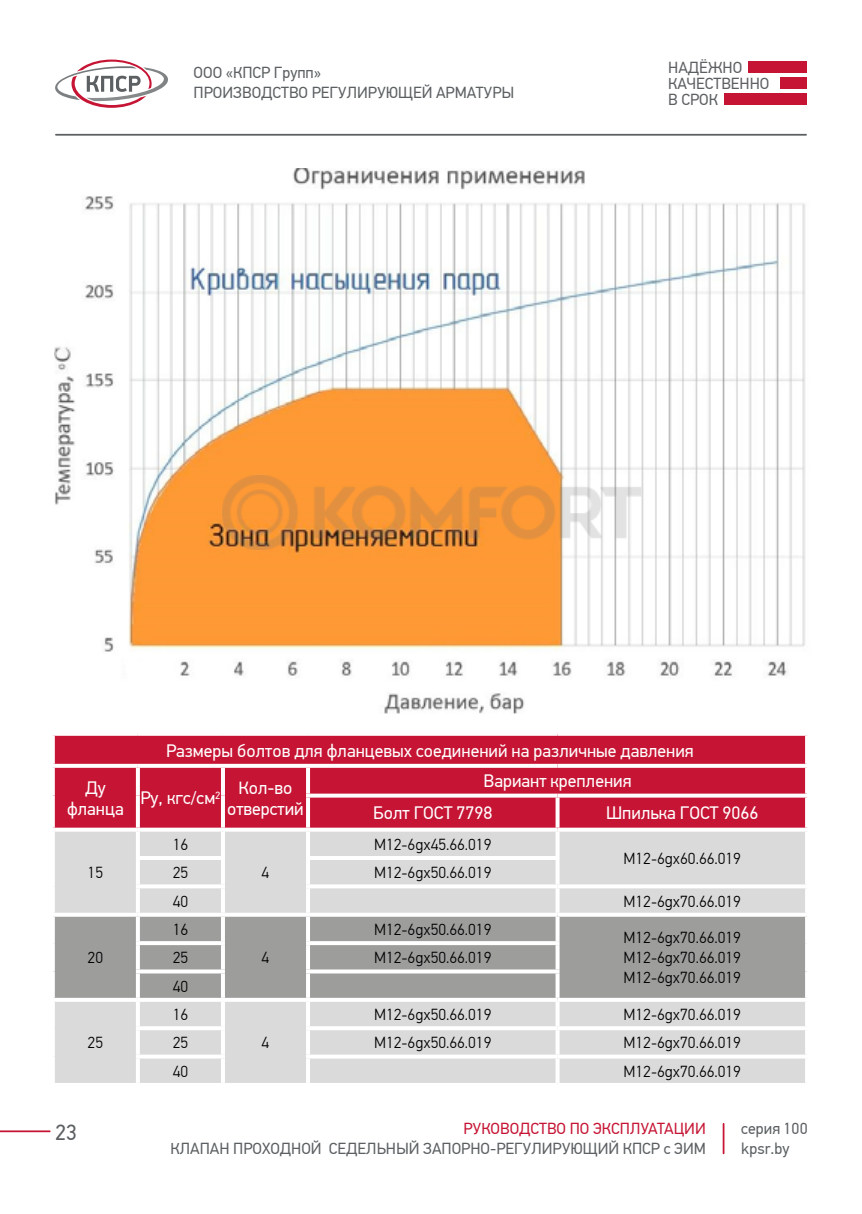
<style>
.page{position:relative;width:862px;height:1214px;background:#fff}
.page>*{position:absolute;margin:0;border:0;box-sizing:border-box;transform-origin:0 0}
.t1{font:22px "PF Din Text Pro";color:#5c6062}
.t2{font:18px/20px "PF Din Text Pro";color:#fff;text-align:center}
.t3{font:300 16px/20px "PF Din Text Pro";color:#000;text-align:justify}
.t4{font:16px/20px "PF Din Text Pro";color:#5c6062}
.t5{font:16px "PF Din Text Pro";color:#c61534}
.t6{font:16px/16px "PF Din Text Pro";color:#5d6062}
</style>
<div class="page">
<div style="left:780px;top:78px;width:27px;height:11px;background:#c61534"></div>
<svg style="left:55px;top:60px;width:113px;height:48px"></svg>
<div style="left:748px;top:62px;width:59px;height:11px;background:#c61534"></div>
<div style="left:724px;top:94px;width:83px;height:11px;background:#c61534"></div>
<hr style="left:722px;top:1122px;width:2px;height:31px;background:#c61534">
<hr style="left:55px;top:134px;width:752px;height:2px;background:#5c6062">
<svg style="left:0;top:1130px;width:51px;height:1px"></svg>
<img style="left:55px;top:168px;width:750px;height:545px">
<div style="left:55px;top:735px;width:750px;height:92px;background:#c61534"></div>
<div style="left:55px;top:831px;width:750px;height:81px;background:#dadada"></div>
<div style="left:55px;top:916px;width:750px;height:81px;background:#9d9d9c"></div>
<div style="left:55px;top:1002px;width:750px;height:80px;background:#dadada"></div>
<svg style="left:53px;top:735px;width:2px;height:28px"></svg>
<svg style="left:53px;top:763px;width:85px;height:4px"></svg>
<svg style="left:53px;top:767px;width:2px;height:28px"></svg>
<svg style="left:53px;top:795px;width:2px;height:32px"></svg>
<svg style="left:53px;top:827px;width:85px;height:2px"></svg>
<svg style="left:54px;top:912px;width:82px;height:1px"></svg>
<svg style="left:53px;top:916px;width:2px;height:27px"></svg>
<svg style="left:53px;top:943px;width:2px;height:28px"></svg>
<svg style="left:53px;top:971px;width:2px;height:26px"></svg>
<svg style="left:53px;top:997px;width:85px;height:1px"></svg>
<svg style="left:55px;top:1082px;width:81px;height:1px"></svg>
<svg style="left:138px;top:763px;width:85px;height:4px"></svg>
<svg style="left:136px;top:767px;width:4px;height:28px"></svg>
<svg style="left:136px;top:795px;width:4px;height:32px"></svg>
<svg style="left:138px;top:827px;width:85px;height:1px"></svg>
<hr style="left:136px;top:831px;width:4px;height:24px;background:#fff">
<svg style="left:136px;top:855px;width:89px;height:4px"></svg>
<hr style="left:136px;top:859px;width:4px;height:25px;background:#fff">
<svg style="left:136px;top:884px;width:89px;height:4px"></svg>
<hr style="left:136px;top:888px;width:4px;height:24px;background:#fff">
<svg style="left:140px;top:912px;width:81px;height:1px"></svg>
<hr style="left:136px;top:916px;width:4px;height:25px;background:#fff">
<hr style="left:136px;top:941px;width:89px;height:4px;background:#fff">
<hr style="left:136px;top:945px;width:4px;height:24px;background:#fff">
<svg style="left:136px;top:969px;width:89px;height:4px"></svg>
<hr style="left:136px;top:973px;width:4px;height:24px;background:#fff">
<svg style="left:138px;top:997px;width:85px;height:1px"></svg>
<hr style="left:136px;top:1001px;width:4px;height:25px;background:#fff">
<hr style="left:136px;top:1026px;width:89px;height:4px;background:#fff">
<hr style="left:136px;top:1030px;width:4px;height:24px;background:#fff">
<svg style="left:136px;top:1054px;width:89px;height:4px"></svg>
<hr style="left:136px;top:1058px;width:4px;height:24px;background:#fff">
<svg style="left:140px;top:1082px;width:81px;height:1px"></svg>
<svg style="left:223px;top:763px;width:85px;height:4px"></svg>
<hr style="left:221px;top:767px;width:4px;height:28px;background:#fff">
<hr style="left:221px;top:795px;width:4px;height:32px;background:#fff">
<svg style="left:223px;top:827px;width:85px;height:1px"></svg>
<hr style="left:221px;top:831px;width:4px;height:24px;background:#fff">
<hr style="left:221px;top:859px;width:4px;height:25px;background:#fff">
<hr style="left:221px;top:888px;width:4px;height:24px;background:#fff">
<svg style="left:225px;top:912px;width:81px;height:1px"></svg>
<hr style="left:221px;top:916px;width:4px;height:25px;background:#fff">
<hr style="left:221px;top:945px;width:4px;height:24px;background:#fff">
<hr style="left:221px;top:973px;width:4px;height:24px;background:#fff">
<svg style="left:223px;top:997px;width:85px;height:1px"></svg>
<hr style="left:221px;top:1001px;width:4px;height:25px;background:#fff">
<hr style="left:221px;top:1030px;width:4px;height:24px;background:#fff">
<hr style="left:221px;top:1058px;width:4px;height:24px;background:#fff">
<svg style="left:225px;top:1082px;width:81px;height:1px"></svg>
<svg style="left:308px;top:763px;width:249px;height:4px"></svg>
<hr style="left:306px;top:767px;width:4px;height:26px;background:#fff">
<svg style="left:557px;top:763px;width:250px;height:4px"></svg>
<svg style="left:306px;top:793px;width:251px;height:4px"></svg>
<hr style="left:306px;top:797px;width:4px;height:30px;background:#fff">
<svg style="left:308px;top:827px;width:249px;height:1px"></svg>
<hr style="left:306px;top:831px;width:4px;height:24px;background:#fff">
<svg style="left:306px;top:855px;width:253px;height:4px"></svg>
<hr style="left:306px;top:859px;width:4px;height:25px;background:#fff">
<svg style="left:306px;top:884px;width:251px;height:4px"></svg>
<hr style="left:306px;top:888px;width:4px;height:24px;background:#fff">
<svg style="left:310px;top:912px;width:246px;height:1px"></svg>
<hr style="left:306px;top:916px;width:4px;height:25px;background:#fff">
<hr style="left:306px;top:941px;width:253px;height:4px;background:#fff">
<hr style="left:306px;top:945px;width:4px;height:24px;background:#fff">
<svg style="left:306px;top:969px;width:253px;height:4px"></svg>
<hr style="left:306px;top:973px;width:4px;height:24px;background:#fff">
<svg style="left:308px;top:997px;width:249px;height:1px"></svg>
<hr style="left:306px;top:1001px;width:4px;height:25px;background:#fff">
<hr style="left:306px;top:1026px;width:251px;height:4px;background:#fff">
<hr style="left:306px;top:1030px;width:4px;height:24px;background:#fff">
<svg style="left:306px;top:1054px;width:251px;height:4px"></svg>
<hr style="left:306px;top:1058px;width:4px;height:24px;background:#fff">
<svg style="left:310px;top:1082px;width:246px;height:1px"></svg>
<svg style="left:805px;top:735px;width:2px;height:28px"></svg>
<svg style="left:805px;top:767px;width:2px;height:26px"></svg>
<svg style="left:557px;top:793px;width:250px;height:4px"></svg>
<svg style="left:555px;top:797px;width:4px;height:30px"></svg>
<svg style="left:805px;top:797px;width:2px;height:30px"></svg>
<svg style="left:557px;top:827px;width:250px;height:3px"></svg>
<svg style="left:555px;top:831px;width:4px;height:24px"></svg>
<svg style="left:555px;top:859px;width:4px;height:25px"></svg>
<svg style="left:557px;top:884px;width:248px;height:4px"></svg>
<svg style="left:555px;top:888px;width:4px;height:24px"></svg>
<svg style="left:557px;top:912px;width:248px;height:4px"></svg>
<svg style="left:555px;top:916px;width:4px;height:25px"></svg>
<svg style="left:555px;top:945px;width:4px;height:24px"></svg>
<svg style="left:555px;top:973px;width:4px;height:24px"></svg>
<svg style="left:557px;top:997px;width:250px;height:3px"></svg>
<svg style="left:555px;top:1001px;width:4px;height:25px"></svg>
<hr style="left:557px;top:1026px;width:252px;height:4px;background:#fff">
<svg style="left:555px;top:1030px;width:4px;height:24px"></svg>
<svg style="left:557px;top:1054px;width:249px;height:4px"></svg>
<svg style="left:555px;top:1058px;width:4px;height:24px"></svg>
<svg style="left:559px;top:1082px;width:246px;height:1px"></svg>
<img style="left:215px;top:465px;width:431px;height:94px">
<p class="t4" style="left:194px;top:63px;width:322px">ООО «КПСР Групп»<br>ПРОИЗВОДСТВО РЕГУЛИРУЮЩЕЙ АРМАТУРЫ</p>
<p class="t6" style="left:668px;top:59px;width:103px">НАДЁЖНО<br>КАЧЕСТВЕННО<br>В СРОК</p>
<p class="t2" style="left:166px;top:740px;width:529px">Размеры болтов для фланцевых соединений на различные давления</p>
<p class="t2" style="left:67px;top:778px;width:58px">Ду фланца</p>
<p class="t2" style="left:140px;top:788px;width:154px">Ру, кгс/см<sup>2</sup> Кол-во</p>
<p class="t2" style="left:227px;top:798px;width:78px">отверстий</p>
<p class="t2" style="left:373px;top:765px;width:260px;line-height:31.8px;text-align:left;text-indent:110px">Вариант крепления<br>Болт ГОСТ 7798</p>
<p class="t2" style="left:606px;top:803px;width:154px">Шпилька ГОСТ 9066</p>
<p class="t3" style="left:88px;top:862px;width:17px">15</p>
<p class="t3" style="left:88px;top:947px;width:17px">20</p>
<p class="t3" style="left:88px;top:1032px;width:17px">25</p>
<h1 class="t1" style="left:55px;top:1118px;width:23px">23</h1>
<p class="t3" style="left:374px;top:834px;width:119px">М12-6gx45.66.019</p>
<p class="t3" style="left:173px;top:834px;width:17px">16</p>
<p class="t3" style="left:623px;top:848px;width:119px">М12-6gx60.66.019</p>
<p class="t3" style="left:173px;top:862px;width:17px">25</p>
<p class="t3" style="left:374px;top:862px;width:119px">М12-6gx50.66.019</p>
<p class="t3" style="left:173px;top:891px;width:17px">40</p>
<p class="t3" style="left:623px;top:891px;width:119px">М12-6gx70.66.019</p>
<p class="t3" style="left:262px;top:862px;width:9px">4</p>
<p class="t3" style="left:173px;top:919px;width:17px">16</p>
<p class="t3" style="left:374px;top:919px;width:119px">М12-6gx50.66.019</p>
<p class="t3" style="left:173px;top:947px;width:17px">25</p>
<p class="t3" style="left:374px;top:947px;width:119px">М12-6gx50.66.019</p>
<p class="t3" style="left:173px;top:976px;width:17px">40</p>
<p class="t3" style="left:262px;top:947px;width:9px">4</p>
<p class="t3" style="left:623px;top:927px;width:119px">М12-6gx70.66.019<br>М12-6gx70.66.019<br>М12-6gx70.66.019</p>
<p class="t3" style="left:173px;top:1004px;width:17px">16</p>
<p class="t3" style="left:374px;top:1004px;width:119px">М12-6gx50.66.019</p>
<p class="t3" style="left:623px;top:1004px;width:119px">М12-6gx70.66.019</p>
<p class="t3" style="left:173px;top:1032px;width:17px">25</p>
<p class="t3" style="left:374px;top:1032px;width:119px">М12-6gx50.66.019</p>
<p class="t3" style="left:623px;top:1032px;width:119px">М12-6gx70.66.019</p>
<p class="t3" style="left:173px;top:1061px;width:17px">40</p>
<p class="t3" style="left:623px;top:1061px;width:119px">М12-6gx70.66.019</p>
<p class="t3" style="left:262px;top:1032px;width:9px">4</p>
<p class="t5" style="left:463px;top:1118px;width:244px">РУКОВОДСТВО ПО ЭКСПЛУАТАЦИИ</p>
<p class="t4" style="left:170px;top:1138px;width:537px">КЛАПАН ПРОХОДНОЙ СЕДЕЛЬНЫЙ ЗАПОРНО-РЕГУЛИРУЮЩИЙ КПСР с ЭИМ</p>
<p class="t4" style="left:741px;top:1118px;width:68px">серия 100 kpsr.by</p>
</div>
